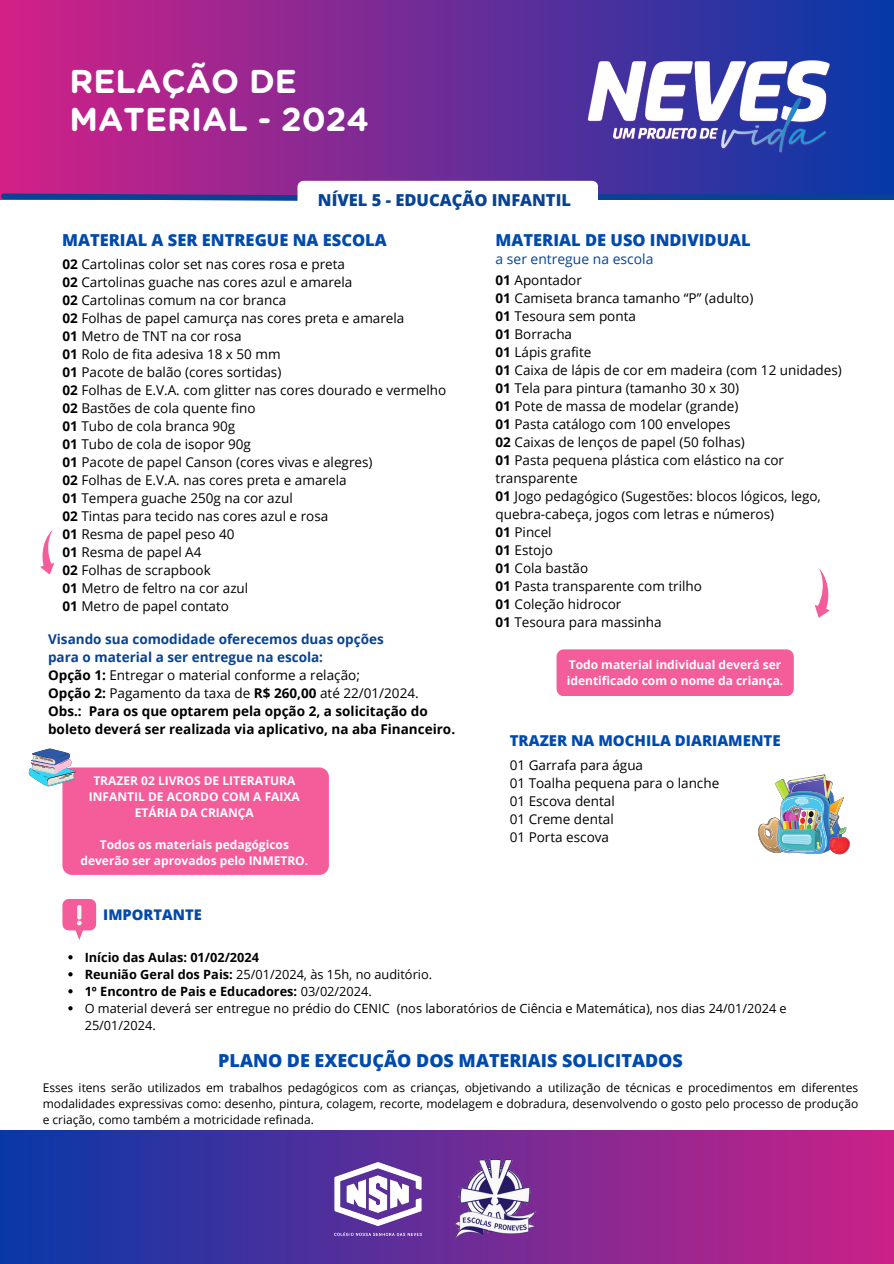
<style>
.page{position:relative;width:894px;height:1264px;background:#fff}
.page>*{position:absolute;margin:0;border:0;box-sizing:border-box;transform-origin:0 0}
.t1{font:700 33px "Gotham Rounded";color:#fff}
.t2{font:800 18px "Open Sans";color:#004aad}
.t3{font:800 16.5px "Open Sans";color:#004aad}
.t4{font:800 16.5px "Open Sans";color:#074394}
.t5{font:800 15px "Open Sans";color:#004aad}
.t6{font:800 14.7px "Open Sans";color:#004aad}
.t7{font:13.95px "Open Sans";color:#074394}
.t8{font:13.5px/18px "Open Sans";color:#000}
.t9{font:700 13.5px/18px "Open Sans";color:#000}
.t10{font:700 13.5px "Open Sans";color:#074394}
.t11{font:12.75px/17px "Open Sans";color:#000}
.t12{font:700 12.75px "Open Sans";color:#000}
.t13{font:12px/16px "Open Sans";color:#000;text-align:justify}
.t14{font:700 12px/16px "Open Sans";color:#fff;text-align:center}
.s1{font-weight:700}
.s2{font-weight:400}
</style>
<div class="page">
<svg style="left:40px;top:530px;width:15px;height:45px"></svg>
<svg style="left:814px;top:568px;width:16px;height:50px"></svg>
<img style="left:758px;top:774px;width:92px;height:80px">
<div style="left:0;top:0;width:893px;height:200px;background:linear-gradient(to right,#d42087,#0639a8)"></div>
<img style="left:562px;top:37px;width:290px;height:120px">
<svg style="left:0;top:191px;width:297px;height:10px;background:#574799"></svg>
<div style="left:596px;top:194px;width:297px;height:6px;background:#074394"></div>
<svg style="left:62px;top:899px;width:34px;height:41px"></svg>
<div style="left:297px;top:181px;width:301px;height:40px;background:#fff;border-radius:6px"></div>
<div style="left:0;top:1130px;width:893px;height:133px;background:linear-gradient(to right,#0838a8,#ca2187)"></div>
<img style="left:320px;top:1150px;width:126px;height:97px">
<img style="left:450px;top:1159px;width:93px;height:79px">
<svg style="left:68px;top:955px;width:5px;height:4px"></svg>
<svg style="left:68px;top:972px;width:5px;height:4px"></svg>
<svg style="left:68px;top:989px;width:5px;height:4px"></svg>
<svg style="left:68px;top:1006px;width:5px;height:4px"></svg>
<div style="left:62px;top:767px;width:267px;height:107px;background:#f45d9a;border-radius:9px"></div>
<svg style="left:29px;top:748px;width:47px;height:38px"></svg>
<div style="left:556px;top:649px;width:237px;height:47px;background:#f45d9a;border-radius:7px"></div>
<p class="t1" style="left:70px;top:66px;width:229px">RELAÇÃO DE</p>
<p class="t1" style="left:70px;top:105px;width:301px">MATERIAL - 2024</p>
<p class="t4" style="left:318px;top:189px;width:254px">NÍVEL 5 - EDUCAÇÃO INFANTIL</p>
<p class="t3" style="left:62px;top:228px;width:326px">MATERIAL A SER ENTREGUE NA ESCOLA</p>
<p class="t3" style="left:495px;top:228px;width:256px">MATERIAL DE USO INDIVIDUAL</p>
<p class="t7" style="left:495px;top:248px;width:159px">a ser entregue na escola</p>
<p class="t8" style="left:62px;top:254px;width:284px"><span class="s1">02</span> Cartolinas color set nas cores rosa e preta</p>
<p class="t8" style="left:62px;top:272px;width:291px"><span class="s1">02</span> Cartolinas guache nas cores azul e amarela</p>
<p class="t8" style="left:62px;top:290px;width:225px"><span class="s1">02</span> Cartolinas comum na cor branca</p>
<p class="t8" style="left:62px;top:308px;width:343px"><span class="s1">02</span> Folhas de papel camurça nas cores preta e amarela</p>
<p class="t8" style="left:62px;top:326px;width:180px"><span class="s1">01</span> Metro de TNT na cor rosa</p>
<p class="t8" style="left:62px;top:344px;width:219px"><span class="s1">01</span> Rolo de fita adesiva 18 x 50 mm</p>
<p class="t8" style="left:62px;top:362px;width:220px"><span class="s1">01</span> Pacote de balão (cores sortidas)</p>
<p class="t8" style="left:62px;top:380px;width:385px"><span class="s1">02</span> Folhas de E.V.A. com glitter nas cores dourado e vermelho</p>
<p class="t8" style="left:62px;top:398px;width:194px"><span class="s1">02</span> Bastões de cola quente fino</p>
<p class="t8" style="left:62px;top:416px;width:174px"><span class="s1">01</span> Tubo de cola branca 90g</p>
<p class="t8" style="left:62px;top:434px;width:190px"><span class="s1">01</span> Tubo de cola de isopor 90g</p>
<p class="t8" style="left:62px;top:452px;width:311px"><span class="s1">01</span> Pacote de papel Canson (cores vivas e alegres)</p>
<p class="t8" style="left:62px;top:470px;width:285px"><span class="s1">02</span> Folhas de E.V.A. nas cores preta e amarela</p>
<p class="t8" style="left:62px;top:488px;width:232px"><span class="s1">01</span> Tempera guache 250g na cor azul</p>
<p class="t8" style="left:62px;top:506px;width:267px"><span class="s1">02</span> Tintas para tecido nas cores azul e rosa</p>
<p class="t8" style="left:62px;top:524px;width:174px"><span class="s1">01</span> Resma de papel peso 40</p>
<p class="t8" style="left:62px;top:542px;width:140px"><span class="s1">01</span> Resma de papel A4</p>
<p class="t8" style="left:62px;top:560px;width:150px"><span class="s1">02</span> Folhas de scrapbook</p>
<p class="t8" style="left:62px;top:578px;width:187px"><span class="s1">01</span> Metro de feltro na cor azul</p>
<p class="t8" style="left:62px;top:596px;width:168px"><span class="s1">01</span> Metro de papel contato</p>
<p class="t8" style="left:495px;top:271px;width:88px"><span class="s1">01</span> Apontador</p>
<p class="t8" style="left:495px;top:289px;width:259px"><span class="s1">01</span> Camiseta branca tamanho “P” (adulto)</p>
<p class="t8" style="left:495px;top:307px;width:142px"><span class="s1">01</span> Tesoura sem ponta</p>
<p class="t8" style="left:495px;top:325px;width:78px"><span class="s1">01</span> Borracha</p>
<p class="t8" style="left:495px;top:343px;width:97px"><span class="s1">01</span> Lápis grafite</p>
<p class="t8" style="left:495px;top:361px;width:348px"><span class="s1">01</span> Caixa de lápis de cor em madeira (com 12 unidades)</p>
<p class="t8" style="left:495px;top:379px;width:245px"><span class="s1">01</span> Tela para pintura (tamanho 30 x 30)</p>
<p class="t8" style="left:495px;top:397px;width:244px"><span class="s1">01</span> Pote de massa de modelar (grande)</p>
<p class="t8" style="left:495px;top:415px;width:236px"><span class="s1">01</span> Pasta catálogo com 100 envelopes</p>
<p class="t8" style="left:495px;top:433px;width:250px"><span class="s1">02</span> Caixas de lenços de papel (50 folhas)</p>
<p class="t8" style="left:495px;top:451px;width:290px"><span class="s1">01</span> Pasta pequena plástica com elástico na cor transparente</p>
<p class="t8" style="left:495px;top:487px;width:327px"><span class="s1">01</span> Jogo pedagógico (Sugestões: blocos lógicos, lego,</p>
<p class="t8" style="left:495px;top:505px;width:280px">quebra-cabeça, jogos com letras e números)</p>
<p class="t8" style="left:495px;top:523px;width:58px"><span class="s1">01</span> Pincel</p>
<p class="t8" style="left:495px;top:541px;width:59px"><span class="s1">01</span> Estojo</p>
<p class="t8" style="left:495px;top:559px;width:94px"><span class="s1">01</span> Cola bastão</p>
<p class="t8" style="left:495px;top:577px;width:208px"><span class="s1">01</span> Pasta transparente com trilho</p>
<p class="t8" style="left:495px;top:595px;width:127px"><span class="s1">01</span> Coleção hidrocor</p>
<p class="t8" style="left:495px;top:613px;width:168px"><span class="s1">01</span> Tesoura para massinha</p>
<p class="t10" style="left:48px;top:629px;width:337px">Visando sua comodidade oferecemos duas opções</p>
<p class="t10" style="left:48px;top:647px;width:276px">para o material a ser entregue na escola:</p>
<p class="t8" style="left:48px;top:665px;width:313px"><span class="s1">Opção 1:</span> Entregar o material conforme a relação;</p>
<p class="t8" style="left:48px;top:683px;width:372px"><span class="s1">Opção 2:</span> Pagamento da taxa de <span class="s1">R$ 260,00</span> até 22/01/2024.</p>
<p class="t9" style="left:48px;top:701px;width:408px">Obs.: Para os que optarem pela opção 2, a solicitação do boleto deverá ser realizada via aplicativo, na aba Financeiro.</p>
<p class="t14" style="left:89px;top:772px;width:212px">TRAZER 02 LIVROS DE LITERATURA<br>INFANTIL DE ACORDO COM A FAIXA<br>ETÁRIA DA CRIANÇA</p>
<p class="t14" style="left:80px;top:836px;width:229px">Todos os materiais pedagógicos deverão ser aprovados pelo INMETRO.</p>
<p class="t6" style="left:103px;top:904px;width:100px">IMPORTANTE</p>
<p class="t14" style="left:566px;top:656px;width:218px;text-align:left">Todo material individual deverá ser identificado com o nome da criança.</p>
<p class="t5" style="left:509px;top:729px;width:272px">TRAZER NA MOCHILA DIARIAMENTE</p>
<p class="t8" style="left:509px;top:756px;width:135px">01 Garrafa para água</p>
<p class="t8" style="left:509px;top:774px;width:211px">01 Toalha pequena para o lanche</p>
<p class="t8" style="left:509px;top:792px;width:106px">01 Escova dental</p>
<p class="t8" style="left:509px;top:810px;width:105px">01 Creme dental</p>
<p class="t8" style="left:509px;top:828px;width:101px">01 Porta escova</p>
<p class="t12" style="left:85px;top:947px;width:176px">Início das Aulas: 01/02/2024</p>
<p class="t11" style="left:85px;top:965px;width:349px"><span class="s1">Reunião Geral dos Pais:</span> 25/01/2024, às 15h, no auditório.</p>
<p class="t12" style="left:85px;top:981px;width:288px">1º Encontro de Pais e Educadores: <span class="s2">03/02/2024.</span></p>
<p class="t11" style="left:85px;top:999px;width:703px">O material deverá ser entregue no prédio do CENIC (nos laboratórios de Ciência e Matemática), nos dias 24/01/2024 e<br>25/01/2024.</p>
<p class="t2" style="left:218px;top:1047px;width:466px">PLANO DE EXECUÇÃO DOS MATERIAIS SOLICITADOS</p>
<p class="t13" style="left:43px;top:1079px;width:816px">Esses itens serão utilizados em trabalhos pedagógicos com as crianças, objetivando a utilização de técnicas e procedimentos em diferentes modalidades expressivas como: desenho, pintura, colagem, recorte, modelagem e dobradura, desenvolvendo o gosto pelo processo de produção e criação, como também a motricidade refinada.</p>
</div>
